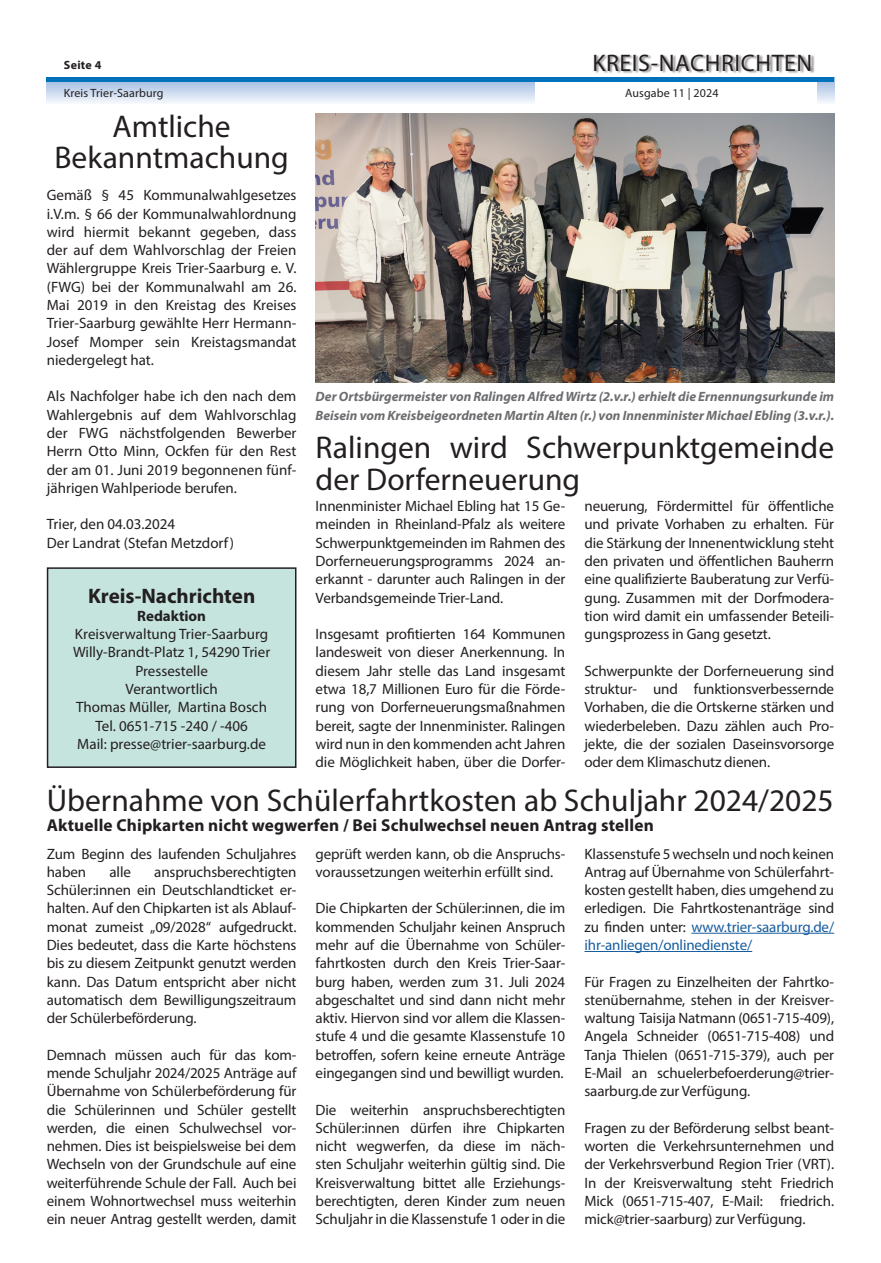
<style>
.page{position:relative;width:881px;height:1263px;background:#fff}
.page>*{position:absolute;margin:0;border:0;box-sizing:border-box;transform-origin:0 0}
.Headline{font:31.5px/31.5px "Myriad Pro";color:#231f20}
.t1{font:24px "Myriad Pro";letter-spacing:.025em;color:#231f20}
.Fließtext_Bold_zentr{font:700 21px "Myriad Pro";color:#231f20}
.Subline{font:700 17.25px "Myriad Pro";letter-spacing:.01em;color:#231f20}
.Fließtext{font:15px/18.3px "Myriad Pro";letter-spacing:-.01em;color:#231f20;text-align:justify}
.Fließtext_Bold_zentr-2{font:15px "Myriad Pro";color:#231f20}
.Fließtext_Bold_zentr-3{font:700 15px "Myriad Pro";color:#231f20}
.Bilduntertitel{font:italic 700 13.5px/18.3px "Myriad Pro";color:#6c6d70}
.t2{font:12px "Myriad Pro";letter-spacing:.01em;color:#231f20}
.t3{font:700 12px "Myriad Pro";letter-spacing:.025em;color:#231f20}
.s1{color:#175d9e}
</style>
<div class="page">
<svg style="left:47px;top:82px;width:786px;height:21px;background:#cedbef"></svg>
<div style="left:535px;top:0;width:281px;height:113px;background:#fff"></div>
<div style="left:594px;top:54px;width:220px;height:20px;background:#231f20;opacity:.5"></div>
<hr style="left:47px;top:78px;width:786px;height:4px;background:#0072bc">
<img style="left:315px;top:113px;width:518px;height:270px">
<hr style="left:691px;top:933px;width:142px;height:1px;background:#175d9e">
<hr style="left:584px;top:951px;width:168px;height:1px;background:#175d9e">
<div style="left:48px;top:568px;width:247px;height:199px;background:#c6e4de"></div>
<div style="left:47px;top:567px;width:249px;height:201px;border:2px solid #231f20"></div>
<p class="t3" style="left:64px;top:57px;width:39px">Seite 4</p>
<h2 class="t1" style="left:592px;top:48px;width:221px">KREIS-NACHRICHTEN</h2>
<p class="t2" style="left:64px;top:86px;width:101px">Kreis Trier-Saarburg</p>
<p class="t2" style="left:625px;top:86px;width:95px">Ausgabe 11 | 2024</p>
<p class="Headline" style="left:113px;top:110px;width:119px">Amtliche</p>
<p class="Headline" style="left:54px;top:141px;width:236px">Bekanntmachung</p>
<p class="Fließtext" style="left:47px;top:186px;width:251px">Gemäß § 45 Kommunalwahlgesetzes i.V.m. § 66 der Kommunalwahlordnung wird hiermit bekannt gegeben, dass der auf dem Wahlvorschlag der Freien Wählergruppe Kreis Trier-Saarburg e. V. (FWG) bei der Kommunalwahl am 26.<br>Mai 2019 in den Kreistag des Kreises Trier-Saarburg gewählte Herr Hermann-Josef Momper sein Kreistagsmandat niedergelegt hat.</p>
<p class="Fließtext" style="left:47px;top:387px;width:251px">Als Nachfolger habe ich den nach dem Wahlergebnis auf dem Wahlvorschlag der FWG nächstfolgenden Bewerber Herrn Otto Minn, Ockfen für den Rest der am 01. Juni 2019 begonnenen fünf&shy;jährigen Wahlperiode berufen.</p>
<p class="Fließtext" style="left:47px;top:515px;width:130px">Trier, den 04.03.2024</p>
<p class="Fließtext" style="left:47px;top:533px;width:189px">Der Landrat (Stefan Metzdorf)</p>
<p class="Bilduntertitel" style="left:315px;top:387px;width:520px">Der Ortsbürgermeister von Ralingen Alfred Wirtz (2.v.r.) erhielt die Ernennungsurkunde im<br>Beisein vom Kreisbeigeordneten Martin Alten (r.) von Innenminister Michael Ebling (3.v.r.).</p>
<p class="Headline" style="left:315px;top:431px;width:520px">Ralingen wird Schwerpunktgemeinde der Dorferneuerung</p>
<p class="Fließtext" style="left:584px;top:497px;width:251px">neuerung, Fördermittel für öffentliche und private Vorhaben zu erhalten. Für die Stärkung der Innenentwicklung steht den privaten und öffentlichen Bauherrn eine qualifizierte Bauberatung zur Verfü&shy;gung. Zusammen mit der Dorfmodera&shy;tion wird damit ein umfassender Beteili&shy;gungsprozess in Gang gesetzt.</p>
<p class="Fließtext" style="left:584px;top:661px;width:251px">Schwerpunkte der Dorferneuerung sind struktur- und funktionsverbessernde Vorhaben, die die Ortskerne stärken und wiederbeleben. Dazu zählen auch Pro&shy;jekte, die der sozialen Daseinsvorsorge oder dem Klimaschutz dienen.</p>
<p class="Fließtext" style="left:315px;top:497px;width:251px">Innenminister Michael Ebling hat 15 Ge&shy;meinden in Rheinland-Pfalz als weitere Schwerpunktgemeinden im Rahmen des Dorferneuerungsprogramms 2024 an&shy;erkannt - darunter auch Ralingen in der Verbandsgemeinde Trier-Land.</p>
<p class="Fließtext" style="left:315px;top:625px;width:251px">Insgesamt profitierten 164 Kommunen landesweit von dieser Anerkennung. In diesem Jahr stelle das Land insgesamt etwa 18,7 Millionen Euro für die Förde&shy;rung von Dorferneuerungsmaßnahmen bereit, sagte der Innenminister. Ralingen wird nun in den kommenden acht Jahren die Möglichkeit haben, über die Dorfer-</p>
<p class="Headline" style="left:47px;top:784px;width:788px">Übernahme von Schülerfahrtkosten ab Schuljahr 2024/2025</p>
<p class="Subline" style="left:47px;top:814px;width:608px">Aktuelle Chipkarten nicht wegwerfen / Bei Schulwechsel neuen Antrag stellen</p>
<p class="Fließtext_Bold_zentr" style="left:88px;top:582px;width:169px">Kreis-Nachrichten</p>
<p class="Fließtext_Bold_zentr-3" style="left:137px;top:606px;width:70px">Redaktion</p>
<p class="Fließtext_Bold_zentr-2" style="left:75px;top:625px;width:195px">Kreisverwaltung Trier-Saarburg</p>
<p class="Fließtext_Bold_zentr-2" style="left:73px;top:643px;width:198px">Willy-Brandt-Platz 1, 54290 Trier</p>
<p class="Fließtext_Bold_zentr-2" style="left:135px;top:661px;width:74px">Pressestelle</p>
<p class="Fließtext_Bold_zentr-2" style="left:125px;top:680px;width:94px">Verantwortlich</p>
<p class="Fließtext_Bold_zentr-2" style="left:76px;top:698px;width:192px">Thomas Müller, Martina Bosch</p>
<p class="Fließtext_Bold_zentr-2" style="left:95px;top:716px;width:154px">Tel. 0651-715 -240 / -406</p>
<p class="Fließtext_Bold_zentr-2" style="left:77px;top:734px;width:190px">Mail: presse@trier-saarburg.de</p>
<p class="Fließtext" style="left:47px;top:844px;width:251px">Zum Beginn des laufenden Schuljahres haben</p>
<p class="Fließtext" style="left:47px;top:862px;width:251px;text-indent:107px">anspruchsberechtigten Schüler:innen ein Deutschlandticket er&shy;halten. Auf den Chipkarten ist als Ablauf&shy;monat zumeist „09/2028“ aufgedruckt.<br>Dies bedeutet, dass die Karte höchstens bis zu diesem Zeitpunkt genutzt werden kann. Das Datum entspricht aber nicht automatisch dem Bewilligungszeitraum der Schülerbeförderung.</p>
<p class="Fließtext" style="left:47px;top:1045px;width:251px">Demnach müssen auch für das kom&shy;mende Schuljahr 2024/2025 Anträge auf Übernahme von Schülerbeförderung für die Schülerinnen und Schüler gestellt werden, die einen Schulwechsel vor&shy;nehmen. Dies ist beispielsweise bei dem Wechseln von der Grundschule auf eine weiterführende Schule der Fall. Auch bei einem Wohnortwechsel muss weiterhin ein neuer Antrag gestellt werden, damit</p>
<p class="Fließtext" style="left:109px;top:862px;width:23px">alle</p>
<p class="Fließtext" style="left:315px;top:844px;width:251px">geprüft werden kann, ob die Anspruchs&shy;voraussetzungen weiterhin erfüllt sind.</p>
<p class="Fließtext" style="left:315px;top:899px;width:251px">Die Chipkarten der Schüler:innen, die im kommenden Schuljahr keinen Anspruch mehr auf die Übernahme von Schüler&shy;fahrtkosten durch den Kreis Trier-Saar&shy;burg haben, werden zum 31. Juli 2024 abgeschaltet und sind dann nicht mehr aktiv. Hiervon sind vor allem die Klassen&shy;stufe 4 und die gesamte Klassenstufe 10 betroffen, sofern keine erneute Anträge eingegangen sind und bewilligt wurden.</p>
<p class="Fließtext" style="left:315px;top:1100px;width:251px">Die weiterhin anspruchsberechtigten Schüler:innen dürfen ihre Chipkarten nicht wegwerfen, da diese im näch&shy;sten Schuljahr weiterhin gültig sind. Die Kreisverwaltung bittet alle Erziehungs&shy;berechtigten, deren Kinder zum neuen Schuljahr in die Klassenstufe 1 oder in die</p>
<p class="Fließtext" style="left:584px;top:844px;width:251px">Klassenstufe 5 wechseln und noch keinen Antrag auf Übernahme von Schülerfahrt&shy;kosten gestellt haben, dies umgehend zu erledigen. Die Fahrtkostenanträge sind zu finden unter: <span class="s1">www.trier-saarburg.de/ ihr-anliegen/onlinedienste/</span></p>
<p class="Fließtext" style="left:584px;top:972px;width:251px">Für Fragen zu Einzelheiten der Fahrtko&shy;stenübernahme, stehen in der Kreisver&shy;waltung Taisija Natmann (0651-715-409), Angela Schneider (0651-715-408) und Tanja Thielen (0651-715-379), auch per E-Mail an schuelerbefoerderung@trier&shy;saarburg.de zur Verfügung.</p>
<p class="Fließtext" style="left:584px;top:1118px;width:251px">Fragen zu der Beförderung selbst beant&shy;worten die Verkehrsunternehmen und der Verkehrsverbund Region Trier (VRT).<br>In der Kreisverwaltung steht Friedrich Mick (0651-715-407, E-Mail: friedrich. mick@trier-saarburg) zur Verfügung.</p>
</div>
